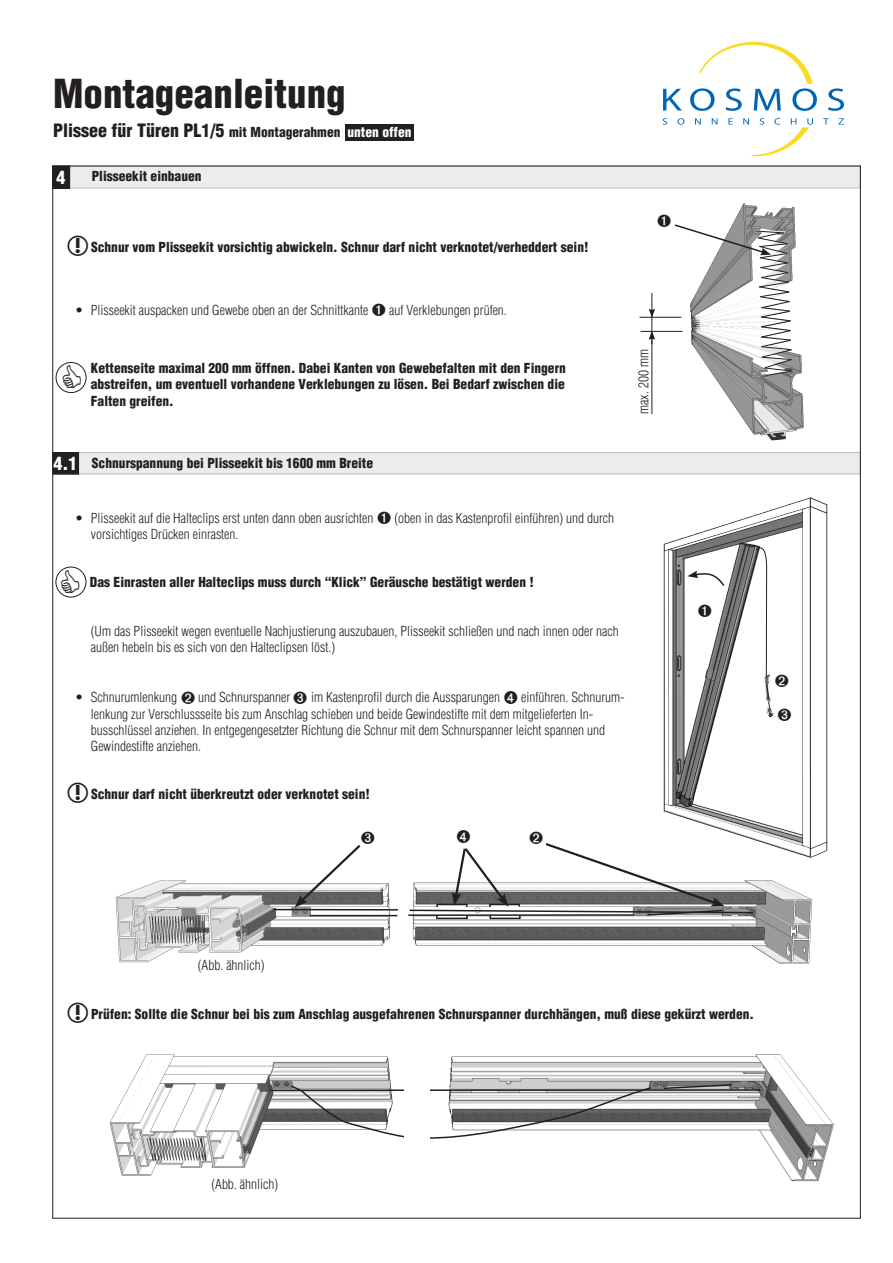
<style>
.page{position:relative;width:893px;height:1263px;background:#fff}
.page>*{position:absolute;margin:0;border:0;box-sizing:border-box;transform-origin:0 0}
.t1{font:900 condensed 39px "Helvetica";color:#231f20}
.t2{font:900 condensed 18px "Helvetica";color:#231f20}
.t3{font:900 condensed 18px "Helvetica";color:#fff}
.t4{font:300 condensed 13.5px/16.2px "Helvetica";color:#231f20}
.t5{font:900 condensed 13.5px/16.2px "Helvetica";color:#231f20;text-align:justify}
.t6{font:900 condensed 13.5px "Helvetica";color:#fff}
.s1{font-size:13.5px}
.s2{font-size:18px;color:#fff}
</style>
<div class="page">
<div style="left:56px;top:567px;width:30px;height:30px;border:1px solid #231f20;border-radius:50%"></div>
<div style="left:53px;top:453px;width:807px;height:21px;background:#ececee"></div>
<div style="left:53px;top:452px;width:807px;height:22px;border:1px solid #bcbdc0"></div>
<div style="left:53px;top:453px;width:26px;height:21px;background:#231f20"></div>
<div style="left:53px;top:452px;width:26px;height:22px;border:1px solid #231f20"></div>
<div style="left:53px;top:166px;width:807px;height:22px;background:#ececee"></div>
<div style="left:52px;top:166px;width:808px;height:22px;border:1px solid #bcbdc0"></div>
<div style="left:53px;top:166px;width:17px;height:22px;background:#231f20"></div>
<div style="left:52px;top:166px;width:18px;height:22px;border:1px solid #231f20"></div>
<div style="left:56px;top:362px;width:31px;height:31px;border:1px solid #231f20;border-radius:50%"></div>
<img style="left:805px;top:497px;width:23px;height:361px">
<img style="left:413px;top:898px;width:400px;height:66px">
<img style="left:115px;top:880px;width:277px;height:83px">
<hr style="left:273px;top:909px;width:125px;height:1px;background:#231f20">
<hr style="left:310px;top:915px;width:87px;height:1px;background:#231f20">
<hr style="left:490px;top:918px;width:31px;height:1px;background:#231f20">
<hr style="left:436px;top:918px;width:32px;height:1px;background:#231f20">
<img style="left:109px;top:1054px;width:282px;height:122px">
<img style="left:450px;top:1054px;width:384px;height:128px">
<hr style="left:271px;top:1089px;width:490px;height:2px;background:#231f20">
<svg style="left:662px;top:1083px;width:71px;height:7px"></svg>
<svg style="left:289px;top:1084px;width:363px;height:58px"></svg>
<div style="left:405px;top:1081px;width:25px;height:65px;background:#fff"></div>
<div style="left:345px;top:124px;width:69px;height:17px;background:#231f20"></div>
<img style="left:714px;top:203px;width:90px;height:233px">
<hr style="left:640px;top:317px;width:41px;height:1px;background:#231f20">
<hr style="left:640px;top:331px;width:42px;height:1px;background:#231f20">
<hr style="left:652px;top:337px;width:1px;height:77px;background:#231f20">
<svg style="left:765px;top:433px;width:21px;height:8px"></svg>
<svg style="left:663px;top:89px;width:19px;height:22px"></svg>
<svg style="left:828px;top:88px;width:16px;height:23px"></svg>
<svg style="left:663px;top:118px;width:4px;height:7px"></svg>
<svg style="left:677px;top:118px;width:7px;height:7px"></svg>
<svg style="left:695px;top:118px;width:6px;height:7px"></svg>
<svg style="left:712px;top:118px;width:5px;height:7px"></svg>
<svg style="left:728px;top:118px;width:5px;height:7px"></svg>
<svg style="left:823px;top:118px;width:6px;height:7px"></svg>
<svg style="left:838px;top:118px;width:6px;height:7px"></svg>
<svg style="left:690px;top:42px;width:127px;height:69px"></svg>
<svg style="left:743px;top:118px;width:70px;height:38px"></svg>
<svg style="left:63px;top:364px;width:18px;height:3px"></svg>
<svg style="left:295px;top:845px;width:79px;height:62px"></svg>
<svg style="left:649px;top:214px;width:143px;height:162px"></svg>
<svg style="left:408px;top:499px;width:402px;height:419px"></svg>
<p class="t1" style="left:53px;top:70px;width:294px">Montageanleitung</p>
<p class="t2" style="left:53px;top:119px;width:289px">Plissee für Türen PL1/5 <span class="s1">mit Montagerahmen</span></p>
<p class="t6" style="left:347px;top:124px;width:66px">unten offen</p>
<p class="t3" style="left:57px;top:166px;width:10px">4</p>
<p class="t5" style="left:92px;top:168px;width:111px">Plisseekit einbauen</p>
<p class="t5" style="left:91px;top:238px;width:499px">Schnur vom Plisseekit vorsichtig abwickeln. Schnur darf nicht verknotet/verheddert sein!</p>
<p class="t4" style="left:75px;top:302px;width:10px">•</p>
<p class="t4" style="left:91px;top:302px;width:279px">Plisseekit auspacken und Gewebe oben an der Schnittkante</p>
<p class="t4" style="left:389px;top:302px;width:119px">auf Verklebungen prüfen.</p>
<p class="t5" style="left:91px;top:360px;width:477px">Kettenseite maximal 200 mm öffnen. Dabei Kanten von Gewebefalten mit den Fingern abstreifen, um eventuell vorhandene Verklebungen zu lösen. Bei Bedarf zwischen die Falten greifen.</p>
<p class="t4" style="left:635px;top:414px;width:66px;rotate:-90deg">max. 200 mm</p>
<p class="t5" style="left:54px;top:455px;width:321px"><span class="s2">4.1</span> Schnurspannung bei Plisseekit bis 1600 mm Breite</p>
<p class="t4" style="left:75px;top:509px;width:10px">•</p>
<p class="t4" style="left:91px;top:509px;width:284px">Plisseekit auf die Halteclips erst unten dann oben ausrichten</p>
<p class="t4" style="left:394px;top:509px;width:221px">(oben in das Kastenprofil einführen) und durch</p>
<p class="t4" style="left:91px;top:526px;width:149px">vorsichtiges Drücken einrasten.</p>
<p class="t5" style="left:90px;top:574px;width:445px">Das Einrasten aller Halteclips muss durch “Klick” Geräusche bestätigt werden !</p>
<p class="t4" style="left:91px;top:623px;width:529px">(Um das Plisseekit wegen eventuelle Nachjustierung auszubauen, Plisseekit schließen und nach innen oder nach außen hebeln bis es sich von den Halteclipsen löst.)</p>
<p class="t4" style="left:75px;top:689px;width:10px">•</p>
<p class="t4" style="left:91px;top:689px;width:88px">Schnurumlenkung</p>
<p class="t4" style="left:198px;top:689px;width:94px">und Schnurspanner</p>
<p class="t4" style="left:311px;top:689px;width:190px">im Kastenprofil durch die Aussparungen</p>
<p class="t4" style="left:91px;top:689px;width:535px;text-indent:430px">einführen. Schnurum&shy;lenkung zur Verschlussseite bis zum Anschlag schieben und beide Gewindestifte mit dem mitgelieferten In&shy;busschlüssel anziehen. In entgegengesetzter Richtung die Schnur mit dem Schnurspanner leicht spannen und Gewindestifte anziehen.</p>
<p class="t5" style="left:91px;top:786px;width:280px">Schnur darf nicht überkreutzt oder verknotet sein!</p>
<p class="t4" style="left:198px;top:957px;width:68px">(Abb. ähnlich)</p>
<p class="t5" style="left:91px;top:1006px;width:664px">Prüfen: Sollte die Schnur bei bis zum Anschlag ausgefahrenen Schnurspanner durchhängen, muß diese gekürzt werden.</p>
<p class="t4" style="left:211px;top:1176px;width:68px">(Abb. ähnlich)</p>
</div>
